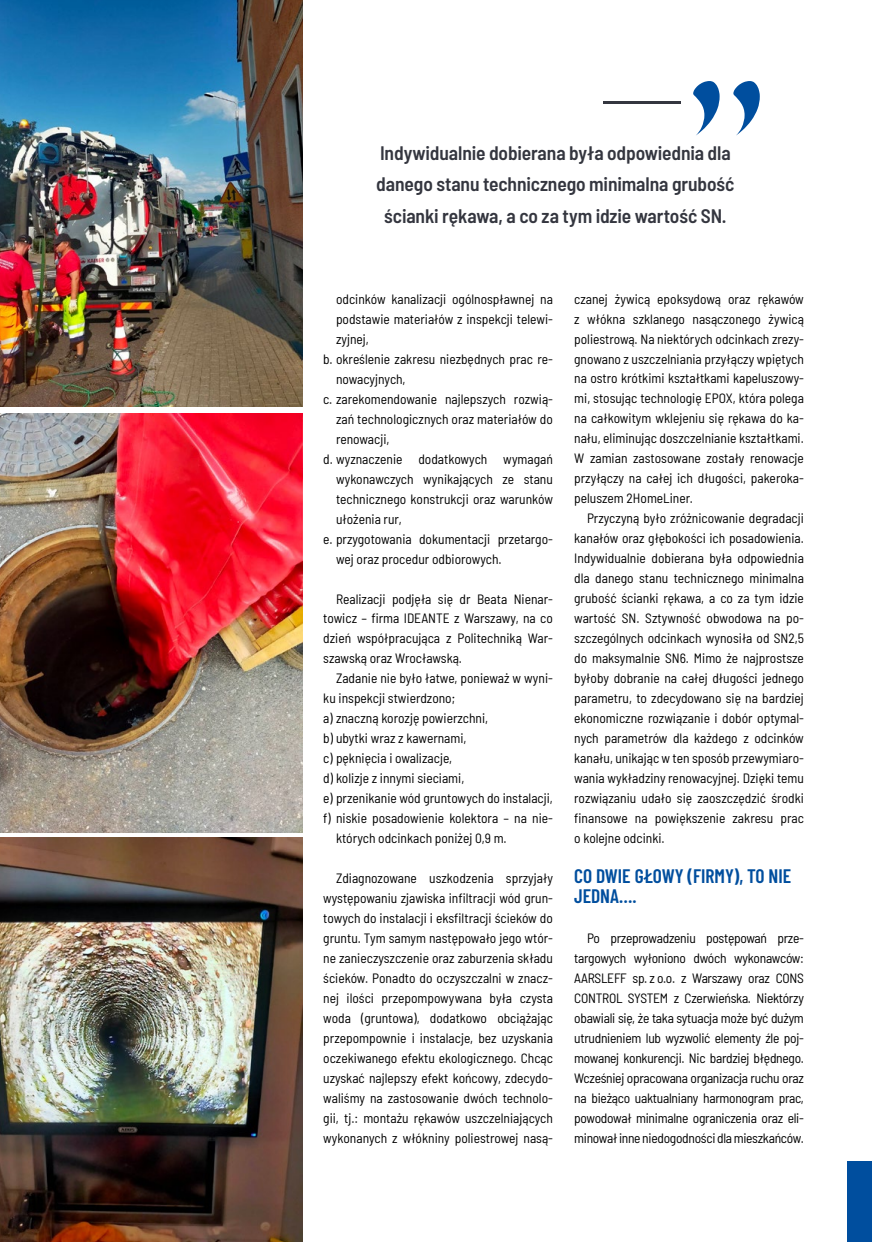
<style>
.page{position:relative;width:872px;height:1242px;background:#fff}
.page>*{position:absolute;margin:0;border:0;box-sizing:border-box;transform-origin:0 0}
.t1{font:600 semi-condensed 19.5px/31.5px "Barlow";letter-spacing:-.005em;color:#34363f;text-align:center}
.t2{font:600 19.5px/20px "Barlow Condensed";color:#004e9e}
.t3{font:semi-condensed 13.5px/20px "Barlow";color:#000;text-align:justify}
</style>
<div class="page">
<div style="left:847px;top:1161px;width:25px;height:81px;background:#004e9e"></div>
<img style="left:0;top:0;width:302px;height:407px">
<img style="left:0;top:414px;width:302px;height:418px">
<img style="left:0;top:837px;width:302px;height:405px">
<hr style="left:603px;top:102px;width:78px;height:2px;background:#34363f">
<svg style="left:733px;top:81px;width:27px;height:55px"></svg>
<svg style="left:693px;top:81px;width:26px;height:55px"></svg>
<h1 class="t1" style="left:376px;top:136px;width:360px">Indywidualnie dobierana była odpowiednia dla danego stanu technicznego minimalna grubość ścianki rękawa, a co za tym idzie wartość SN.</h1>
<p class="t3" style="left:336px;top:288px;width:218px">odcinków kanalizacji ogólnospławnej na</p>
<p class="t3" style="left:336px;top:308px;width:218px">podstawie materiałów z inspekcji telewi-</p>
<p class="t3" style="left:336px;top:328px;width:34px">zyjnej,</p>
<p class="t3" style="left:323px;top:348px;width:231px">b. określenie zakresu niezbędnych prac re-</p>
<p class="t3" style="left:336px;top:368px;width:71px">nowacyjnych,</p>
<p class="t3" style="left:323px;top:388px;width:231px">c. zarekomendowanie najlepszych rozwią-</p>
<p class="t3" style="left:336px;top:408px;width:218px">zań technologicznych oraz materiałów do</p>
<p class="t3" style="left:336px;top:428px;width:55px">renowacji,</p>
<p class="t3" style="left:323px;top:448px;width:231px">d. wyznaczenie dodatkowych wymagań</p>
<p class="t3" style="left:336px;top:468px;width:218px">wykonawczych wynikających ze stanu</p>
<p class="t3" style="left:336px;top:488px;width:218px">technicznego konstrukcji oraz warunków</p>
<p class="t3" style="left:336px;top:508px;width:67px">ułożenia rur,</p>
<p class="t3" style="left:323px;top:528px;width:231px">e. przygotowania dokumentacji przetargo-</p>
<p class="t3" style="left:336px;top:548px;width:167px">wej oraz procedur odbiorowych.</p>
<p class="t3" style="left:323px;top:587px;width:231px;text-indent:13px">Realizacji podjęła się dr Beata Nienar&shy;towicz – firma IDEANTE z Warszawy, na co dzień współpracująca z Politechniką War&shy;szawską oraz Wrocławską.</p>
<p class="t3" style="left:336px;top:667px;width:218px">Zadanie nie było łatwe, ponieważ w wyni-</p>
<p class="t3" style="left:323px;top:687px;width:133px">ku inspekcji stwierdzono;</p>
<p class="t3" style="left:323px;top:707px;width:166px">a) znaczną korozję powierzchni,</p>
<p class="t3" style="left:323px;top:727px;width:145px">b) ubytki wraz z kawernami,</p>
<p class="t3" style="left:323px;top:747px;width:130px">c) pęknięcia i owalizacje,</p>
<p class="t3" style="left:323px;top:767px;width:143px">d) kolizje z innymi sieciami,</p>
<p class="t3" style="left:323px;top:787px;width:231px">e) przenikanie wód gruntowych do instalacji,</p>
<p class="t3" style="left:323px;top:807px;width:231px">f) niskie posadowienie kolektora – na nie-</p>
<p class="t3" style="left:336px;top:827px;width:172px">których odcinkach poniżej 0,9 m.</p>
<p class="t3" style="left:323px;top:867px;width:231px;text-indent:13px">Zdiagnozowane uszkodzenia sprzyjały występowaniu zjawiska infiltracji wód grun&shy;towych do instalacji i eksfiltracji ścieków do gruntu. Tym samym następowało jego wtór&shy;ne zanieczyszczenie oraz zaburzenia składu ścieków. Ponadto do oczyszczalni w znacz&shy;nej ilości przepompowywana była czysta woda (gruntowa), dodatkowo obciążając przepompownie i instalacje, bez uzyskania oczekiwanego efektu ekologicznego. Chcąc uzyskać najlepszy efekt końcowy, zdecydo&shy;waliśmy na zastosowanie dwóch technolo&shy;gii, tj.: montażu rękawów uszczelniających wykonanych z włókniny poliestrowej nasą-</p>
<p class="t3" style="left:574px;top:288px;width:231px">czanej żywicą epoksydową oraz rękawów z włókna szklanego nasączonego żywicą poliestrową. Na niektórych odcinkach zrezy&shy;gnowano z uszczelniania przyłączy wpiętych na ostro krótkimi kształtkami kapeluszowy&shy;mi, stosując technologię EPOX, która polega na całkowitym wklejeniu się rękawa do ka&shy;nału, eliminując doszczelnianie kształtkami.<br>W zamian zastosowane zostały renowacje przyłączy na całej ich długości, pakeroka&shy;peluszem 2HomeLiner.</p>
<p class="t3" style="left:574px;top:507px;width:231px;text-indent:13px">Przyczyną było zróżnicowanie degradacji kanałów oraz głębokości ich posadowienia.<br>Indywidualnie dobierana była odpowiednia dla danego stanu technicznego minimalna grubość ścianki rękawa, a co za tym idzie wartość SN. Sztywność obwodowa na po&shy;szczególnych odcinkach wynosiła od SN2,5 do maksymalnie SN6. Mimo że najprostsze byłoby dobranie na całej długości jednego parametru, to zdecydowano się na bardziej ekonomiczne rozwiązanie i dobór optymal&shy;nych parametrów dla każdego z odcinków kanału, unikając w ten sposób przewymiaro&shy;wania wykładziny renowacyjnej. Dzięki temu rozwiązaniu udało się zaoszczędzić środki finansowe na powiększenie zakresu prac o kolejne odcinki.</p>
<h1 class="t2" style="left:574px;top:865px;width:218px">CO DWIE GŁOWY (FIRMY), TO NIE<br>JEDNA….</h1>
<p class="t3" style="left:574px;top:927px;width:231px;text-indent:13px">Po przeprowadzeniu postępowań prze&shy;targowych wyłoniono dwóch wykonawców:<br>AARSLEFF sp. z o.o. z Warszawy oraz CONS CONTROL SYSTEM z Czerwieńska. Niektórzy obawiali się, że taka sytuacja może być dużym utrudnieniem lub wyzwolić elementy źle poj&shy;mowanej konkurencji. Nic bardziej błędnego.<br>Wcześniej opracowana organizacja ruchu oraz na bieżąco uaktualniany harmonogram prac, powodował minimalne ograniczenia oraz eli&shy;minował inne niedogodności dla mieszkańców.</p>
</div>
